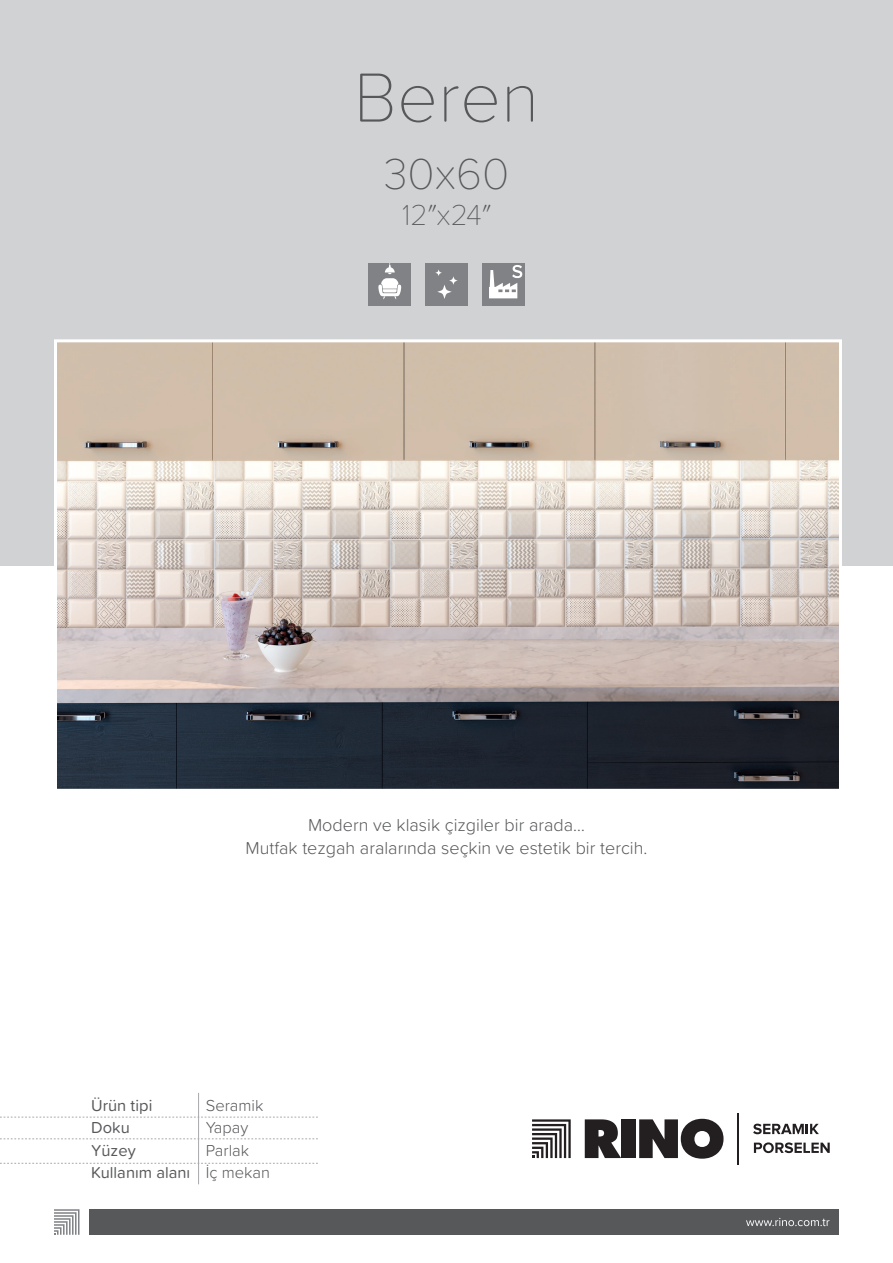
<style>
.page{position:relative;width:893px;height:1263px;background:#fff}
.page>*{position:absolute;margin:0;border:0;box-sizing:border-box;transform-origin:0 0}
.t1{font:100 72px "Proxima Soft";color:#57585a}
.t2{font:100 45px "Proxima Soft";color:#57585a}
.t3{font:100 30px "Proxima Soft";color:#57585a}
.t4{font:300 18px/22.5px "Proxima Soft";color:#57585a;text-align:center}
.t5{font:16.5px/22.5px "Proxima Soft";color:#57585a}
.t6{font:300 16.5px/22.5px "Proxima Soft";color:#57585a}
</style>
<div class="page">
<div style="left:0;top:0;width:893px;height:566px;background:#d1d2d4"></div>
<div style="left:622px;top:1119px;width:14px;height:39px;background:#231f20"></div>
<svg style="left:639px;top:1119px;width:84px;height:40px"></svg>
<svg style="left:585px;top:1119px;width:36px;height:39px"></svg>
<svg style="left:532px;top:1119px;width:39px;height:39px"></svg>
<hr style="left:738px;top:1113px;width:1px;height:51px;background:#231f20">
<svg style="left:754px;top:1142px;width:76px;height:11px"></svg>
<svg style="left:753px;top:1124px;width:66px;height:10px"></svg>
<img style="left:58px;top:343px;width:780px;height:445px">
<div style="left:54px;top:339px;width:788px;height:453px;border:3px solid #fff"></div>
<div style="left:89px;top:1209px;width:750px;height:26px;background:#57585a"></div>
<svg style="left:54px;top:1209px;width:26px;height:26px"></svg>
<svg style="left:746px;top:1218px;width:83px;height:8px"></svg>
<hr style="left:198px;top:1093px;width:1px;height:91px;background:#a8a9ad">
<svg style="left:0;top:1138px;width:318px;height:1px"></svg>
<svg style="left:0;top:1163px;width:318px;height:1px"></svg>
<svg style="left:0;top:1117px;width:318px;height:1px"></svg>
<div style="left:482px;top:263px;width:42px;height:42px;background:#808285"></div>
<svg style="left:489px;top:265px;width:33px;height:33px"></svg>
<div style="left:369px;top:263px;width:42px;height:42px;background:#808285"></div>
<svg style="left:378px;top:263px;width:23px;height:36px"></svg>
<div style="left:425px;top:263px;width:43px;height:42px;background:#808285"></div>
<svg style="left:435px;top:269px;width:23px;height:30px"></svg>
<h1 class="t1" style="left:354px;top:44px;width:187px">Beren</h1>
<h2 class="t2" style="left:384px;top:141px;width:127px">30x60</h2>
<h3 class="t3" style="left:402px;top:192px;width:90px">12″x24″</h3>
<p class="t4" style="left:246px;top:813px;width:403px">Modern ve klasik çizgiler bir arada…<br>Mutfak tezgah aralarında seçkin ve estetik bir tercih.</p>
<p class="t5" style="left:91px;top:1093px;width:101px">Ürün tipi<br>Doku<br>Yüzey<br>Kullanım alanı</p>
<p class="t6" style="left:206px;top:1093px;width:66px">Seramik<br>Yapay<br>Parlak<br>İç mekan</p>
</div>
